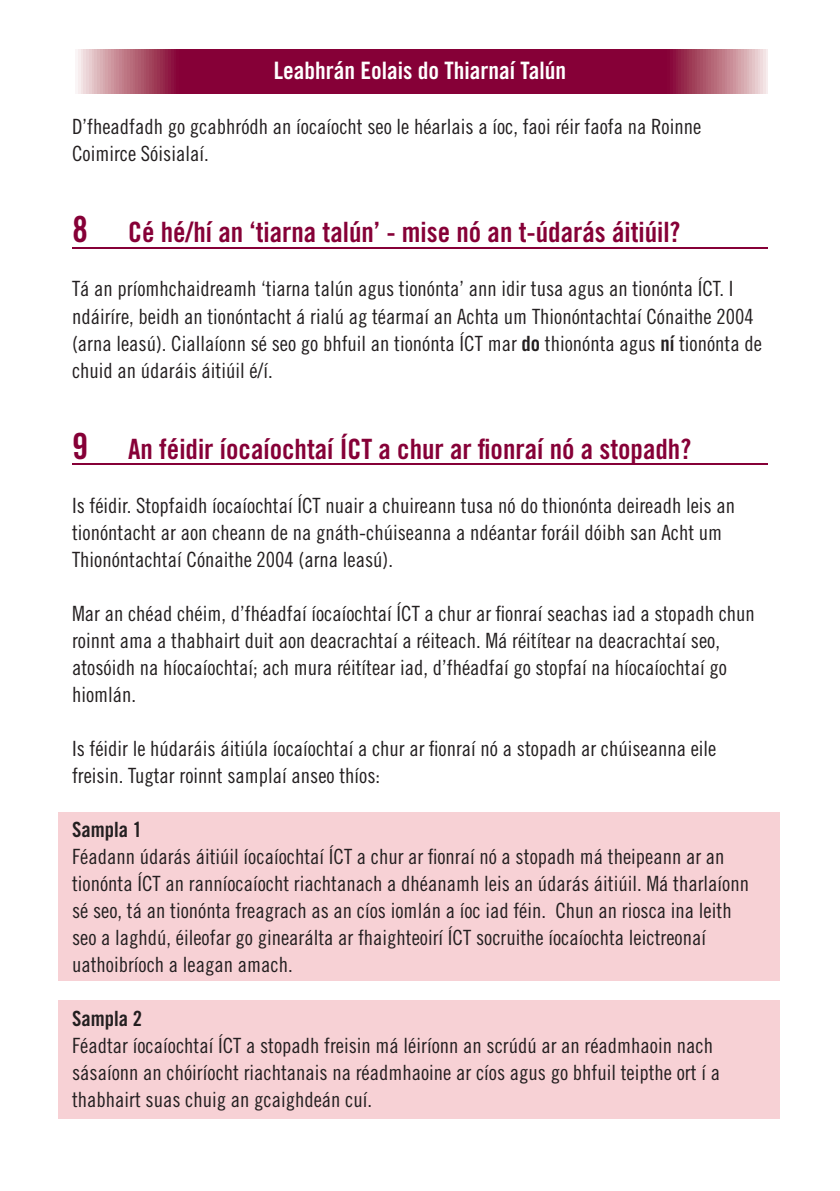
<style>
.page{position:relative;width:840px;height:1191px;background:#fff}
.page>*{position:absolute;margin:0;border:0;box-sizing:border-box;transform-origin:0 0}
.t1{font:28px "Trade Gothic Bold Cond Twenty";color:#860037}
.t2{font:24px "Trade Gothic Bold Cond Twenty";color:#fff}
.t3{font:21px/27px "Trade Gothic Cond Eighteen";color:#231f20}
.t4{font:21px "Trade Gothic Bold Cond Twenty";color:#231f20}
.s1{font-size:36px}
.s2{font-family:"Trade Gothic Bold Cond Twenty"}
</style>
<div class="page">
<div style="left:58px;top:1000px;width:721px;height:119px;background:#f7d1d5"></div>
<div style="left:58px;top:812px;width:721px;height:169px;background:#f7d1d5"></div>
<svg style="left:78px;top:49px;width:689px;height:45px;background:#95214d"></svg>
<hr style="left:72px;top:247px;width:695px;height:1px;background:#860037">
<hr style="left:72px;top:463px;width:695px;height:1px;background:#860037">
<p class="t2" style="left:273px;top:56px;width:294px">Leabhrán Eolais do Thiarnaí Talún</p>
<p class="t3" style="left:72px;top:113px;width:630px">D’fheadfadh go gcabhródh an íocaíocht seo le héarlais a íoc, faoi réir faofa na Roinne<br>Coimirce Sóisialaí.</p>
<h1 class="t1" style="left:72px;top:215px;width:609px"><span class="s1">8</span> Cé hé/hí an ‘tiarna talún’ - mise nó an t-údarás áitiúil?</h1>
<p class="t3" style="left:72px;top:275px;width:691px">Tá an príomhchaidreamh ‘tiarna talún agus tionónta’ ann idir tusa agus an tionónta ÍCT. I ndáiríre, beidh an tionóntacht á rialú ag téarmaí an Achta um Thionóntachtaí Cónaithe 2004 (arna leasú). Ciallaíonn sé seo go bhfuil an tionónta ÍCT mar <span class="s2">do</span> thionónta agus <span class="s2">ní</span> tionónta de chuid an údaráis áitiúil é/í.</p>
<h1 class="t1" style="left:72px;top:431px;width:620px"><span class="s1">9</span> An féidir íocaíochtaí ÍCT a chur ar fionraí nó a stopadh?</h1>
<p class="t3" style="left:72px;top:491px;width:664px">Is féidir. Stopfaidh íocaíochtaí ÍCT nuair a chuireann tusa nó do thionónta deireadh leis an tionóntacht ar aon cheann de na gnáth-chúiseanna a ndéantar foráil dóibh san Acht um<br>Thionóntachtaí Cónaithe 2004 (arna leasú).</p>
<p class="t3" style="left:72px;top:599px;width:684px">Mar an chéad chéim, d’fhéadfaí íocaíochtaí ÍCT a chur ar fionraí seachas iad a stopadh chun roinnt ama a thabhairt duit aon deacrachtaí a réiteach. Má réitítear na deacrachtaí seo, atosóidh na híocaíochtaí; ach mura réitítear iad, d’fhéadfaí go stopfaí na híocaíochtaí go hiomlán.</p>
<p class="t3" style="left:72px;top:734px;width:645px">Is féidir le húdaráis áitiúla íocaíochtaí a chur ar fionraí nó a stopadh ar chúiseanna eile freisin. Tugtar roinnt samplaí anseo thíos:</p>
<p class="t4" style="left:72px;top:816px;width:71px">Sampla 1</p>
<p class="t3" style="left:72px;top:842px;width:678px">Féadann údarás áitiúil íocaíochtaí ÍCT a chur ar fionraí nó a stopadh má theipeann ar an tionónta ÍCT an ranníocaíocht riachtanach a dhéanamh leis an údarás áitiúil. Má tharlaíonn sé seo, tá an tionónta freagrach as an cíos iomlán a íoc iad féin. Chun an riosca ina leith seo a laghdú, éileofar go ginearálta ar fhaighteoirí ÍCT socruithe íocaíochta leictreonaí uathoibríoch a leagan amach.</p>
<p class="t4" style="left:72px;top:1005px;width:71px">Sampla 2</p>
<p class="t3" style="left:72px;top:1031px;width:649px">Féadtar íocaíochtaí ÍCT a stopadh freisin má léiríonn an scrúdú ar an réadmhaoin nach sásaíonn an chóiríocht riachtanais na réadmhaoine ar cíos agus go bhfuil teipthe ort í a thabhairt suas chuig an gcaighdeán cuí.</p>
</div>
